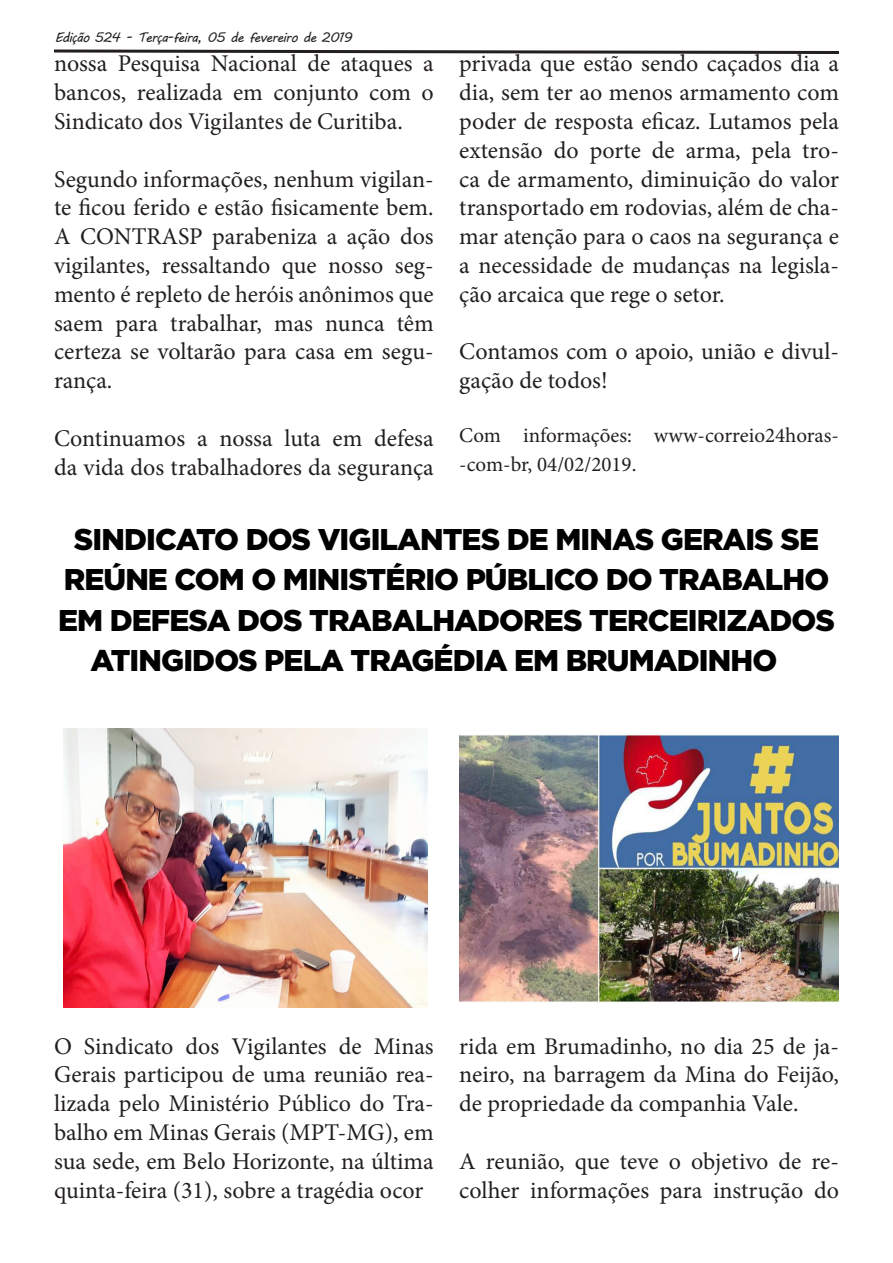
<style>
.page{position:relative;width:893px;height:1263px;background:#fff}
.page>*{position:absolute;margin:0;border:0;box-sizing:border-box;transform-origin:0 0}
.t1{font:900 30px/40.5px "Gotham";letter-spacing:-.03em;color:#000;text-align:center}
.t2{font:24px/28.8px "Minion Pro";color:#231f20;text-align:justify}
.t3{font:21px/28.8px "Minion Pro";color:#231f20}
.t4{font:13.5px "MV Boli";letter-spacing:-.05em;color:#231f20}
.s1{color:#fff}
</style>
<div class="page">
<svg style="left:54px;top:49px;width:785px;height:5px"></svg>
<img style="left:64px;top:729px;width:363px;height:278px">
<img style="left:459px;top:734px;width:380px;height:268px">
<p class="t4" style="left:55px;top:28px;width:299px">Edição 524 - Terça-feira, 05 de fevereiro de 2019</p>
<p class="t2" style="left:54px;top:50px;width:381px">nossa Pesquisa Nacional de ataques a bancos, realizada em conjunto com o Sindicato dos Vigilantes de Curitiba.</p>
<p class="t2" style="left:54px;top:165px;width:381px">Segundo informações, nenhum vigilan&shy;te ficou ferido e estão fisicamente bem.<br>A CONTRASP parabeniza a ação dos vigilantes, ressaltando que nosso seg&shy;mento é repleto de heróis anônimos que saem para trabalhar, mas nunca têm certeza se voltarão para casa em segu&shy;rança.</p>
<p class="t2" style="left:54px;top:424px;width:381px">Continuamos a nossa luta em defesa da vida dos trabalhadores da segurança</p>
<p class="t2" style="left:459px;top:50px;width:381px">privada que estão sendo caçados dia a dia, sem ter ao menos armamento com poder de resposta eficaz. Lutamos pela extensão do porte de arma, pela tro&shy;ca de armamento, diminuição do valor transportado em rodovias, além de cha&shy;mar atenção para o caos na segurança e a necessidade de mudanças na legisla&shy;ção arcaica que rege o setor.</p>
<p class="t2" style="left:459px;top:338px;width:381px">Contamos com o apoio, união e divul&shy;gação de todos!</p>
<p class="t3" style="left:459px;top:421px;width:381px">Com informações: www-correio24horas--com-br, 04/02/2019.</p>
<p class="t1" style="left:58px;top:518px;width:778px">SINDICATO DOS VIGILANTES DE MINAS GERAIS SE REÚNE COM O MINISTÉRIO PÚBLICO DO TRABALHO EM DEFESA DOS TRABALHADORES TERCEIRIZADOS ATINGIDOS PELA TRAGÉDIA EM BRUMADINHO<span class="s1">M</span></p>
<p class="t2" style="left:54px;top:1032px;width:381px">O Sindicato dos Vigilantes de Minas Gerais participou de uma reunião rea&shy;lizada pelo Ministério Público do Tra&shy;balho em Minas Gerais (MPT-MG), em sua sede, em Belo Horizonte, na última quinta-feira (31), sobre a tragédia ocor</p>
<p class="t2" style="left:459px;top:1032px;width:381px">rida em Brumadinho, no dia 25 de ja&shy;neiro, na barragem da Mina do Feijão, de propriedade da companhia Vale.</p>
<p class="t2" style="left:459px;top:1147px;width:381px">A reunião, que teve o objetivo de re&shy;colher informações para instrução do</p>
</div>
